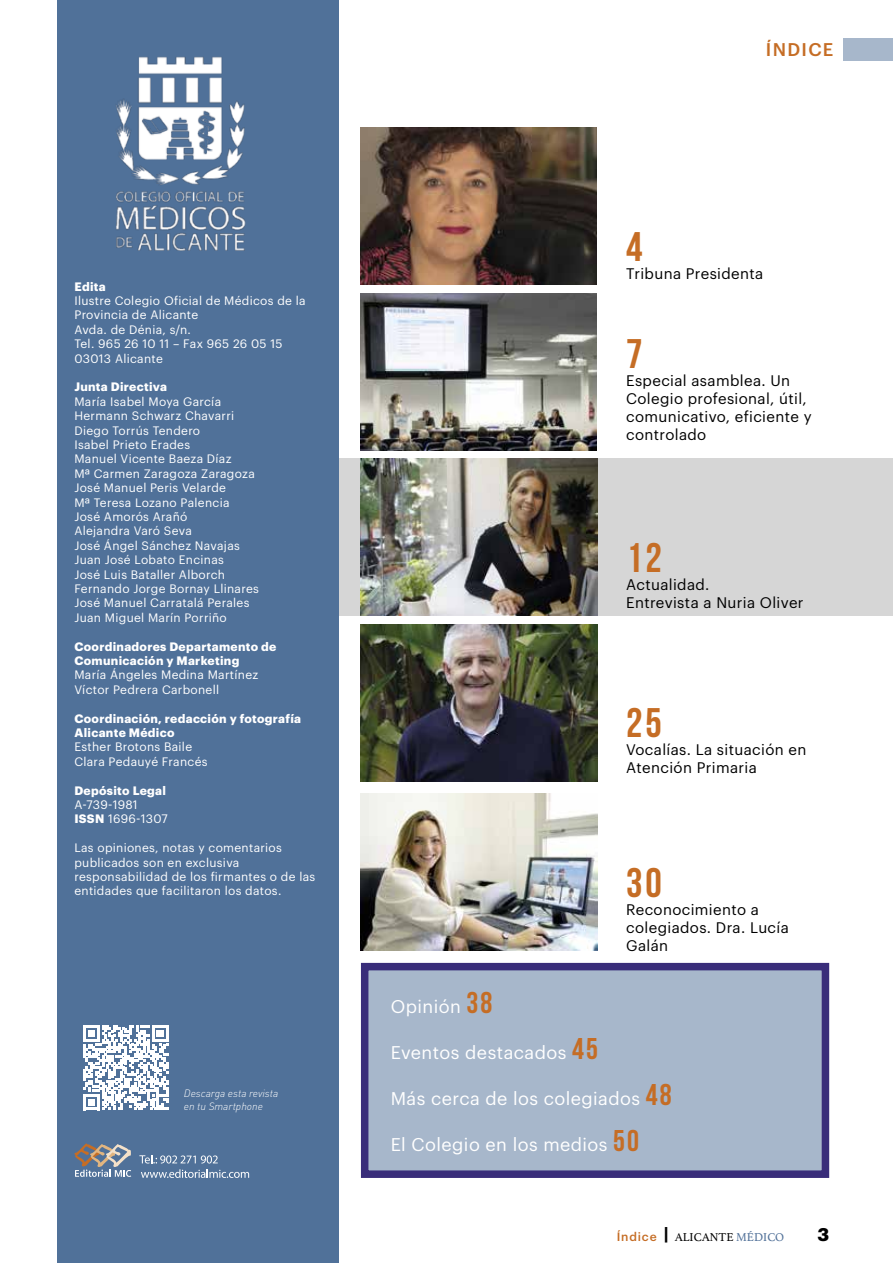
<style>
.page{position:relative;width:893px;height:1263px;background:#fff}
.page>*{position:absolute;margin:0;border:0;box-sizing:border-box;transform-origin:0 0}
.t1{font:41.25px "Bebas Neue";color:#c56d25}
.t2{font:18px "Graphik";letter-spacing:.025em;color:#fff}
.t3{font:500 18px "Graphik";letter-spacing:.07em;color:#c56d25}
.t4{font:700 18px "Graphik";color:#000}
.t5{font:15px/18px "Graphik";letter-spacing:.025em;color:#000}
.t6{font:12px/14.4px "Graphik";letter-spacing:.025em;color:#fff}
.t7{font:700 12px/14.4px "Graphik";letter-spacing:.025em;color:#fff}
.t8{font:12px "Athelas";color:#000}
.t9{font:italic 300 10.5px/12.6px "DIN";color:#fff}
.s1{font-weight:700}
.s2{font-family:"Bebas Neue";font-size:30px;color:#c56d25}
.s3{font-family:"Graphik";font-weight:500;color:#c56d25}
.s4{font-family:"Graphik";font-weight:700;font-size:18px}
.s5{color:#507098}
</style>
<div class="page">
<div style="left:844px;top:38px;width:49px;height:23px;background:#a7b7cb"></div>
<div style="left:365px;top:967px;width:460px;height:207px;background:#a7b7cb"></div>
<div style="left:361px;top:963px;width:468px;height:215px;border:8px solid #392d7a"></div>
<div style="left:171px;top:459px;width:722px;height:157px;background:#d6d6d6"></div>
<div style="left:57px;top:0;width:282px;height:1263px;background:#507199"></div>
<img style="left:116px;top:57px;width:130px;height:194px">
<svg style="left:139px;top:1155px;width:79px;height:8px"></svg>
<svg style="left:141px;top:1169px;width:108px;height:9px"></svg>
<svg style="left:74px;top:1143px;width:58px;height:34px"></svg>
<svg style="left:84px;top:1025px;width:84px;height:85px"></svg>
<img style="left:361px;top:128px;width:236px;height:157px">
<img style="left:361px;top:293px;width:236px;height:157px">
<img style="left:361px;top:459px;width:236px;height:157px">
<img style="left:361px;top:624px;width:236px;height:158px">
<img style="left:361px;top:794px;width:236px;height:157px">
<p class="t7" style="left:74px;top:278px;width:33px">Edita</p>
<p class="t6" style="left:74px;top:292px;width:233px">Ilustre Colegio Oficial de Médicos de la<br>Provincia de Alicante<br>Avda. de Dénia, s/n.<br>Tel. 965 26 10 11 – Fax 965 26 05 15<br>03013 Alicante</p>
<p class="t7" style="left:74px;top:379px;width:94px">Junta Directiva</p>
<p class="t6" style="left:74px;top:393px;width:186px">María Isabel Moya García<br>Hermann Schwarz Chavarri<br>Diego Torrús Tendero<br>Isabel Prieto Erades<br>Manuel Vicente Baeza Díaz<br>Mª Carmen Zaragoza Zaragoza<br>José Manuel Peris Velarde<br>Mª Teresa Lozano Palencia<br>José Amorós Arañó<br>Alejandra Varó Seva<br>José Ángel Sánchez Navajas<br>Juan José Lobato Encinas<br>José Luis Bataller Alborch<br>Fernando Jorge Bornay Llinares<br>José Manuel Carratalá Perales<br>Juan Miguel Marín Porriño</p>
<p class="t7" style="left:74px;top:638px;width:204px">Coordinadores Departamento de<br>Comunicación y Marketing</p>
<p class="t6" style="left:74px;top:667px;width:185px">María Ángeles Medina Martínez<br>Víctor Pedrera Carbonell</p>
<p class="t7" style="left:74px;top:710px;width:228px">Coordinación, redacción y fotografía<br>Alicante Médico</p>
<p class="t6" style="left:74px;top:739px;width:135px">Esther Brotons Baile<br>Clara Pedauyé Francés</p>
<p class="t7" style="left:74px;top:782px;width:93px">Depósito Legal</p>
<p class="t6" style="left:74px;top:796px;width:95px">A-739-1981<br><span class="s1">ISSN</span> 1696-1307</p>
<p class="t6" style="left:74px;top:840px;width:242px">Las opiniones, notas y comentarios publicados son en exclusiva responsabilidad de los firmantes o de las entidades que facilitaron los datos.</p>
<p class="t9" style="left:184px;top:1087px;width:96px">Descarga esta revista en tu Smartphone</p>
<h2 class="t3" style="left:766px;top:36px;width:69px">ÍNDICE</h2>
<h1 class="t1" style="left:626px;top:225px;width:18px">4</h1>
<p class="t5" style="left:626px;top:264px;width:139px">Tribuna Presidenta</p>
<h1 class="t1" style="left:626px;top:331px;width:18px">7</h1>
<p class="t5" style="left:626px;top:370px;width:187px">Especial asamblea. Un<br>Colegio profesional, útil, comunicativo, eficiente y controlado</p>
<h1 class="t1" style="left:626px;top:535px;width:37px">12</h1>
<p class="t5" style="left:626px;top:574px;width:179px">Actualidad.<br>Entrevista a Nuria Oliver</p>
<h1 class="t1" style="left:626px;top:700px;width:37px">25</h1>
<p class="t5" style="left:626px;top:739px;width:182px">Vocalías. La situación en<br>Atención Primaria</p>
<h1 class="t1" style="left:626px;top:860px;width:37px">30</h1>
<p class="t5" style="left:626px;top:899px;width:164px">Reconocimiento a colegiados. Dra. Lucía<br>Galán</p>
<h2 class="t2" style="left:391px;top:993px;width:103px">Opinión <span class="s2">38</span></h2>
<h2 class="t2" style="left:391px;top:1039px;width:209px">Eventos destacados <span class="s2">45</span></h2>
<h2 class="t2" style="left:391px;top:1085px;width:283px">Más cerca de los colegiados <span class="s2">48</span></h2>
<h2 class="t2" style="left:391px;top:1131px;width:250px">El Colegio en los medios <span class="s2">50</span></h2>
<p class="t8" style="left:617px;top:1227px;width:169px"><span class="s3">Índice</span> <span class="s4">|</span> ALICANTE <span class="s5">MÉDICO</span></p>
<h2 class="t4" style="left:817px;top:1220px;width:13px">3</h2>
</div>
